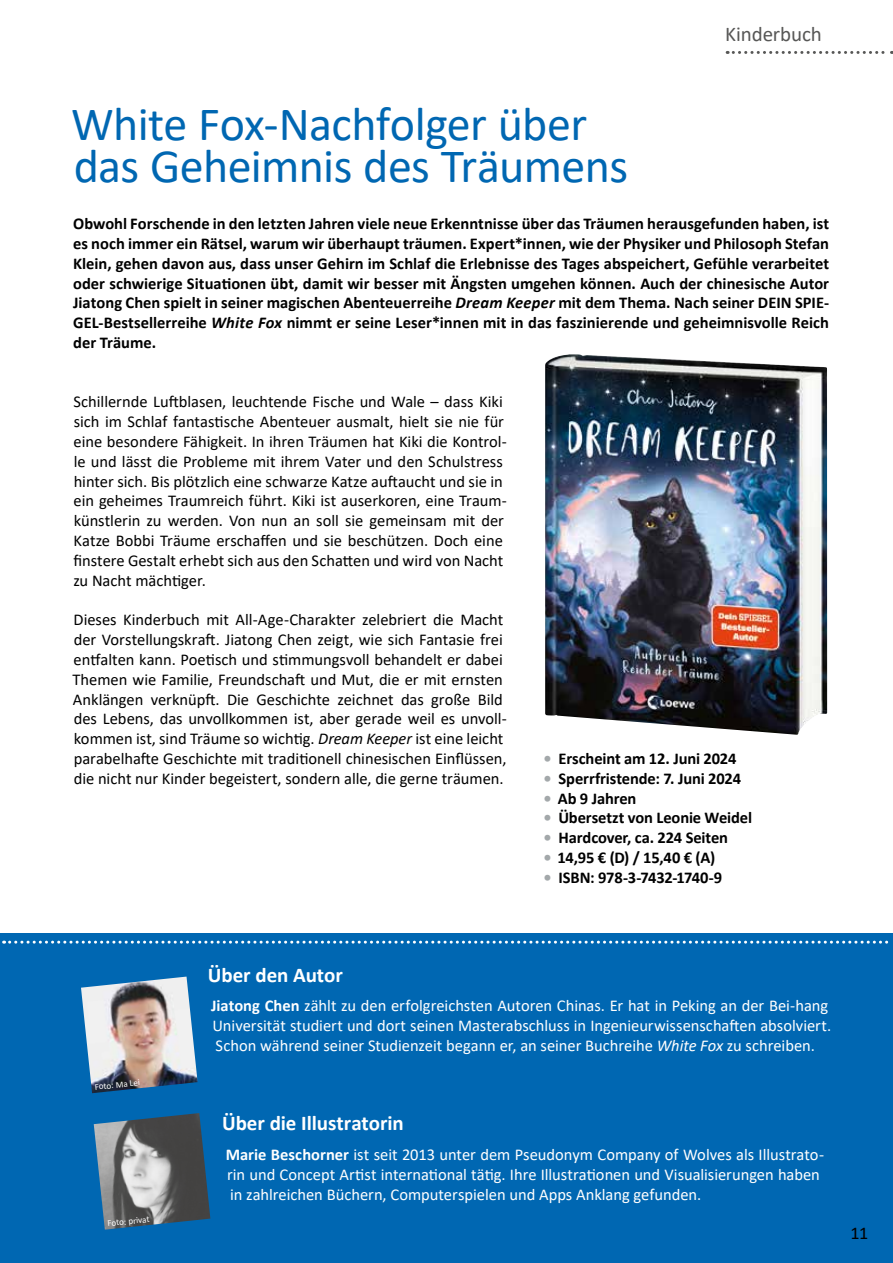
<style>
.page{position:relative;width:893px;height:1263px;background:#fff}
.page>*{position:absolute;margin:0;border:0;box-sizing:border-box;transform-origin:0 0}
.t1{font:48px/42px "Calibri";letter-spacing:-.015em;color:#0067b2}
.t2{font:700 21px "Calibri";letter-spacing:-.005em;color:#fff}
.t3{font:21px "Calibri";letter-spacing:-.005em;color:#575756}
.t4{font:18px "Calibri";color:#000}
.t5{font:16.5px/19.8px "Calibri";letter-spacing:-.005em;color:#000}
.t6{font:700 16.5px/19.8px "Calibri";letter-spacing:-.005em;color:#000;text-align:justify}
.t7{font:16.5px/19.8px "Calibri";letter-spacing:-.005em;color:#fff}
.t8{font:9px "Calibri";color:#fff}
.s1{font-style:italic}
.s2{color:#a3a8aa}
.s3{font-weight:700}
</style>
<div class="page">
<svg style="left:727px;top:51px;width:165px;height:3px"></svg>
<div style="left:0;top:934px;width:893px;height:329px;background:#0067b2"></div>
<svg style="left:4px;top:941px;width:885px;height:3px"></svg>
<img style="left:81px;top:976px;width:117px;height:117px">
<img style="left:94px;top:1113px;width:116px;height:117px">
<img style="left:545px;top:354px;width:282px;height:381px">
<p class="t3" style="left:725px;top:19px;width:98px">Kinderbuch</p>
<h1 class="t1" style="left:71px;top:102px;width:558px">White Fox-Nachfolger über das Geheimnis des Träumens</h1>
<p class="t6" style="left:73px;top:214px;width:758px">Obwohl Forschende in den letzten Jahren viele neue Erkenntnisse über das Träumen herausgefunden haben, ist es noch immer ein Rätsel, warum wir überhaupt träumen. Expert*innen, wie der Physiker und Philosoph Stefan Klein, gehen davon aus, dass unser Gehirn im Schlaf die Erlebnisse des Tages abspeichert, Gefühle verarbeitet oder schwierige Situationen übt, damit wir besser mit Ängsten umgehen können. Auch der chinesische Autor Jiatong Chen spielt in seiner magischen Abenteuerreihe <span class="s1">Dream Keeper</span> mit dem Thema. Nach seiner DEIN SPIE-GEL-Bestsellerreihe <span class="s1">White Fox</span> nimmt er seine Leser*innen mit in das faszinierende und geheimnisvolle Reich der Träume.</p>
<p class="t5" style="left:73px;top:392px;width:435px">Schillernde Luftblasen, leuchtende Fische und Wale – dass Kiki sich im Schlaf fantastische Abenteuer ausmalt, hielt sie nie für eine besondere Fähigkeit. In ihren Träumen hat Kiki die Kontrol&shy;le und lässt die Probleme mit ihrem Vater und den Schulstress hinter sich. Bis plötzlich eine schwarze Katze auftaucht und sie in ein geheimes Traumreich führt. Kiki ist auserkoren, eine Traum&shy;künstlerin zu werden. Von nun an soll sie gemeinsam mit der Katze Bobbi Träume erschaffen und sie beschützen. Doch eine finstere Gestalt erhebt sich aus den Schatten und wird von Nacht zu Nacht mächtiger.</p>
<p class="t5" style="left:72px;top:609px;width:436px">Dieses Kinderbuch mit All-Age-Charakter zelebriert die Macht der Vorstellungskraft. Jiatong Chen zeigt, wie sich Fantasie frei entfalten kann. Poetisch und stimmungsvoll behandelt er dabei Themen wie Familie, Freundschaft und Mut, die er mit ernsten Anklängen verknüpft. Die Geschichte zeichnet das große Bild des Lebens, das unvollkommen ist, aber gerade weil es unvoll&shy;kommen ist, sind Träume so wichtig. <span class="s1">Dream Keeper</span> ist eine leicht parabelhafte Geschichte mit traditionell chinesischen Einflüssen, die nicht nur Kinder begeistert, sondern alle, die gerne träumen.</p>
<p class="t6" style="left:544px;top:748px;width:194px"><span class="s2">•</span> Erscheint am 12. Juni 2024</p>
<p class="t6" style="left:544px;top:768px;width:199px"><span class="s2">•</span> Sperrfristende: 7. Juni 2024</p>
<p class="t6" style="left:544px;top:788px;width:94px"><span class="s2">•</span> Ab 9 Jahren</p>
<p class="t6" style="left:544px;top:808px;width:210px"><span class="s2">•</span> Übersetzt von Leonie Weidel</p>
<p class="t6" style="left:544px;top:827px;width:186px"><span class="s2">•</span> Hardcover, ca. 224 Seiten</p>
<p class="t6" style="left:544px;top:847px;width:173px"><span class="s2">•</span> 14,95 € (D) / 15,40 € (A)</p>
<p class="t6" style="left:544px;top:867px;width:180px"><span class="s2">•</span> ISBN: 978-3-7432-1740-9</p>
<p class="t8" style="left:94px;top:1081px;width:47px;rotate:-6deg">Foto: Ma Lei</p>
<p class="t8" style="left:107px;top:1217px;width:43px;rotate:-6deg">Foto: privat</p>
<p class="t2" style="left:208px;top:960px;width:136px">Über den Autor</p>
<p class="t7" style="left:211px;top:996px;width:622px"><span class="s3">Jiatong Chen</span> zählt zu den erfolgreichsten Autoren Chinas. Er hat in Peking an der Bei-hang<br>Universität studiert und dort seinen Masterabschluss in Ingenieurwissenschaften absolviert.<br>Schon während seiner Studienzeit begann er, an seiner Buchreihe <span class="s1">White Fox</span> zu schreiben.</p>
<p class="t2" style="left:222px;top:1108px;width:183px">Über die Illustratorin</p>
<p class="t7" style="left:226px;top:1144px;width:600px"><span class="s3">Marie Beschorner</span> ist seit 2013 unter dem Pseudonym Company of Wolves als Illustrato&shy;rin und Concept Artist international tätig. Ihre Illustrationen und Visualisierungen haben in zahlreichen Büchern, Computerspielen und Apps Anklang gefunden.</p>
<p class="t4" style="left:850px;top:1221px;width:19px">11</p>
</div>
